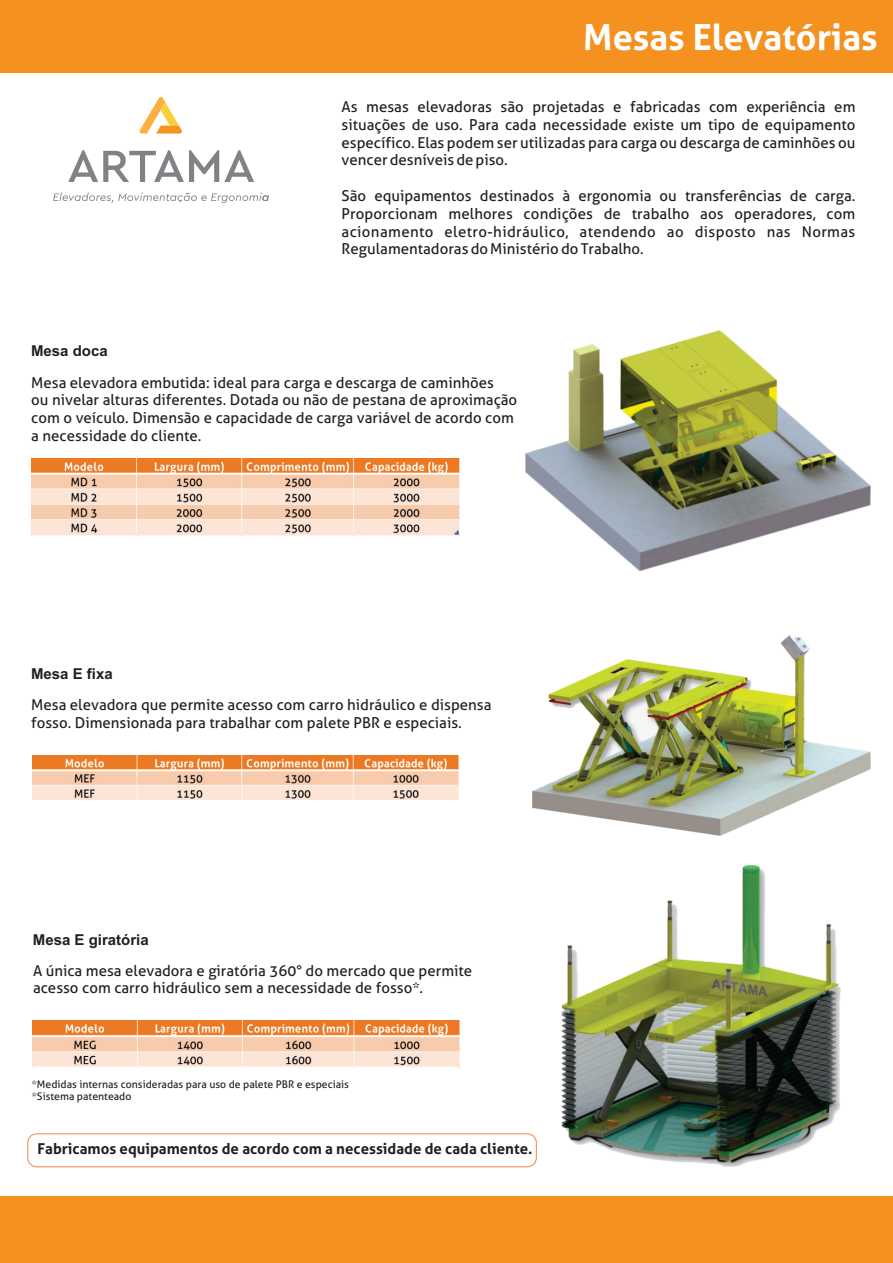
<style>
.page{position:relative;width:893px;height:1263px;background:#fff}
.page>*{position:absolute;margin:0;border:0;box-sizing:border-box;transform-origin:0 0}
.t1{font:700 36px "Aller";color:#fff}
.t2{font:15px/17.7px "Aller";color:#231f20}
.t3{font:700 15px "Aller";color:#231f20}
.t4{font:700 15px "Arial";color:#231f20}
.t5{font:10.5px/12.5px "Aller";color:#231f20}
</style>
<div class="page">
<div style="left:0;top:1197px;width:893px;height:66px;background:#f5911f"></div>
<div style="left:0;top:0;width:893px;height:73px;background:#f5911f"></div>
<svg style="left:139px;top:97px;width:43px;height:37px"></svg>
<svg style="left:68px;top:150px;width:186px;height:32px"></svg>
<svg style="left:53px;top:192px;width:216px;height:11px"></svg>
<img style="left:525px;top:330px;width:345px;height:240px">
<img style="left:533px;top:636px;width:337px;height:199px">
<img style="left:561px;top:865px;width:279px;height:302px">
<img style="left:31px;top:458px;width:428px;height:77px">
<img style="left:32px;top:755px;width:426px;height:45px">
<img style="left:32px;top:1020px;width:427px;height:48px">
<div style="left:28px;top:1133px;width:508px;height:34px;border:1px solid #f58345;border-radius:9px"></div>
<h1 class="t1" style="left:583px;top:24px;width:296px">Mesas Elevatórias</h1>
<p class="t4" style="left:31px;top:345px;width:78px">Mesa doca</p>
<p class="t2" style="left:342px;top:100px;width:515px;text-align:justify">As mesas elevadoras são projetadas e fabricadas com experiência em situações de uso. Para cada necessidade existe um tipo de equipamento específico. Elas podem ser utilizadas para carga ou descarga de caminhões ou vencer desníveis de piso.</p>
<p class="t2" style="left:342px;top:188px;width:515px;text-align:justify">São equipamentos destinados à ergonomia ou transferências de carga.<br>Proporcionam melhores condições de trabalho aos operadores, com acionamento eletro-hidráulico, atendendo ao disposto nas Normas Regulamentadoras do Ministério do Trabalho.</p>
<p class="t2" style="left:31px;top:375px;width:487px">Mesa elevadora embutida: ideal para carga e descarga de caminhões<br>ou nivelar alturas diferentes. Dotada ou não de pestana de aproximação com o veículo. Dimensão e capacidade de carga variável de acordo com a necessidade do cliente.</p>
<p class="t4" style="left:31px;top:668px;width:83px">Mesa E fixa</p>
<p class="t2" style="left:31px;top:698px;width:462px">Mesa elevadora que permite acesso com carro hidráulico e dispensa fosso. Dimensionada para trabalhar com palete PBR e especiais.</p>
<p class="t4" style="left:33px;top:933px;width:117px">Mesa E giratória</p>
<p class="t2" style="left:33px;top:963px;width:441px">A única mesa elevadora e giratória 360° do mercado que permite acesso com carro hidráulico sem a necessidade de fosso*.</p>
<p class="t5" style="left:32px;top:1079px;width:319px">*Medidas internas consideradas para uso de palete PBR e especiais *Sistema patenteado</p>
<p class="t3" style="left:38px;top:1143px;width:496px">Fabricamos equipamentos de acordo com a necessidade de cada cliente.</p>
</div>
